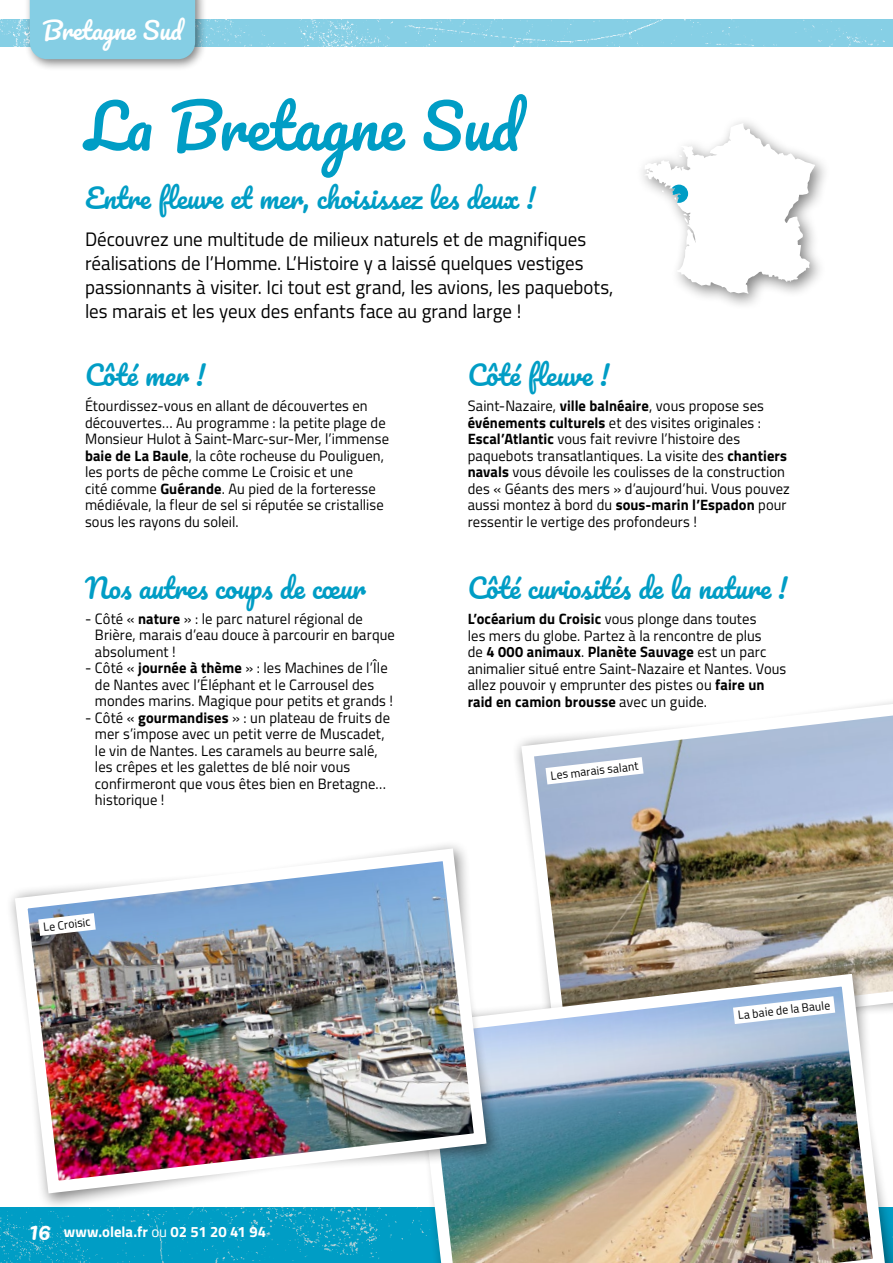
<style>
.page{position:relative;width:893px;height:1263px;background:#fff}
.page>*{position:absolute;margin:0;border:0;box-sizing:border-box;transform-origin:0 0}
.t1{font:60px "Pacifico";color:#009dc5}
.Intertitre_région{font:27px "Pacifico";color:#009dc5}
.Onglet{font:24px "Pacifico";color:#fff}
.Chapo{font:19.5px/24px "Titillium Web";letter-spacing:-.005em;color:#000}
.Aricle_région{font:15px/16.5px "Titillium Web";letter-spacing:.005em;color:#000}
.t2{font:700 15px "Titillium Web";color:#fff}
.Légende_photo{font:12px "Titillium Web";color:#000}
.s1{font-weight:700}
.s2{font-family:"Pacifico";font-weight:400;font-size:24px}
.s3{font-weight:400}
</style>
<div class="page">
<img style="left:0;top:1208px;width:404px;height:55px">
<img style="left:0;top:19px;width:893px;height:28px">
<div style="left:632px;top:115px;width:200px;height:196px;background:#000;opacity:.5"></div>
<svg style="left:639px;top:123px;width:176px;height:171px"></svg>
<img style="left:516px;top:701px;width:377px;height:264px">
<img style="left:407px;top:967px;width:485px;height:296px">
<svg style="left:716px;top:986px;width:136px;height:48px"></svg>
<div style="left:5px;top:840px;width:498px;height:371px;background:#000;opacity:.5"></div>
<svg style="left:8px;top:843px;width:485px;height:369px"></svg>
<img style="left:9px;top:842px;width:484px;height:358px">
<svg style="left:21px;top:903px;width:92px;height:43px"></svg>
<svg style="left:528px;top:747px;width:133px;height:47px"></svg>
<div style="left:23px;top:0;width:185px;height:72px;background:#000;opacity:.5"></div>
<div style="left:30px;top:0;width:165px;height:59px;background:#85cee4"></div>
<p class="Onglet" style="left:43px;top:17px;width:142px">Bretagne Sud</p>
<p class="t1" style="left:85px;top:95px;width:438px">La Bretagne Sud</p>
<p class="Intertitre_région" style="left:85px;top:184px;width:452px">Entre fleuve et mer, choisissez les deux !</p>
<p class="Chapo" style="left:85px;top:226px;width:530px">Découvrez une multitude de milieux naturels et de magnifiques réalisations de l’Homme. L’Histoire y a laissé quelques vestiges passionnants à visiter. Ici tout est grand, les avions, les paquebots, les marais et les yeux des enfants face au grand large !</p>
<p class="Intertitre_région" style="left:85px;top:361px;width:122px">Côté mer !</p>
<p class="Aricle_région" style="left:85px;top:397px;width:306px">Étourdissez-vous en allant de découvertes en découvertes… Au programme : la petite plage de Monsieur Hulot à Saint-Marc-sur-Mer, l’immense <span class="s1">baie de La Baule</span>, la côte rocheuse du Pouliguen, les ports de pêche comme Le Croisic et une<br>cité comme <span class="s1">Guérande</span>. Au pied de la forteresse médiévale, la fleur de sel si réputée se cristallise sous les rayons du soleil.</p>
<p class="Intertitre_région" style="left:468px;top:361px;width:143px">Côté fleuve !</p>
<p class="Aricle_région" style="left:468px;top:397px;width:323px">Saint-Nazaire, <span class="s1">ville balnéaire</span>, vous propose ses <span class="s1">événements culturels</span> et des visites originales :<br><span class="s1">Escal’Atlantic</span> vous fait revivre l’histoire des paquebots transatlantiques. La visite des <span class="s1">chantiers navals</span> vous dévoile les coulisses de la construction des « Géants des mers » d’aujourd’hui. Vous pouvez aussi montez à bord du <span class="s1">sous-marin l’Espadon</span> pour ressentir le vertige des profondeurs !</p>
<p class="Intertitre_région" style="left:85px;top:573px;width:281px">Nos autres coups de cœur</p>
<p class="Aricle_région" style="left:95px;top:609px;width:301px;text-indent:-10px">- Côté « <span class="s1">nature</span> » : le parc naturel régional de<br>Brière, marais d’eau douce à parcourir en barque absolument !</p>
<p class="Aricle_région" style="left:95px;top:659px;width:299px;text-indent:-10px">- Côté « <span class="s1">journée à thème</span> » : les Machines de l’Île de Nantes avec l’Éléphant et le Carrousel des mondes marins. Magique pour petits et grands !</p>
<p class="Aricle_région" style="left:95px;top:708px;width:297px;text-indent:-10px">- Côté « <span class="s1">gourmandises</span> » : un plateau de fruits de mer s’impose avec un petit verre de Muscadet, le vin de Nantes. Les caramels au beurre salé, les crêpes et les galettes de blé noir vous confirmeront que vous êtes bien en Bretagne… historique !</p>
<p class="Légende_photo" style="left:42px;top:918px;width:49px;rotate:-7deg">Le Croisic</p>
<p class="Intertitre_région" style="left:468px;top:574px;width:321px">Côté curiosités de la nature !</p>
<p class="Aricle_région" style="left:468px;top:610px;width:320px"><span class="s1">L’océarium du Croisic</span> vous plonge dans toutes<br>les mers du globe. Partez à la rencontre de plus<br>de <span class="s1">4 000 animaux</span>. <span class="s1">Planète Sauvage</span> est un parc animalier situé entre Saint-Nazaire et Nantes. Vous allez pouvoir y emprunter des pistes ou <span class="s1">faire un raid en camion brousse</span> avec un guide.</p>
<p class="Légende_photo" style="left:550px;top:767px;width:90px;rotate:-7deg">Les marais salant</p>
<p class="Légende_photo" style="left:737px;top:1007px;width:94px;rotate:-7deg">La baie de la Baule</p>
<p class="t2" style="left:29px;top:1221px;width:238px"><span class="s2">16</span> www.olela.fr <span class="s3">ou</span> 02 51 20 41 94</p>
</div>
